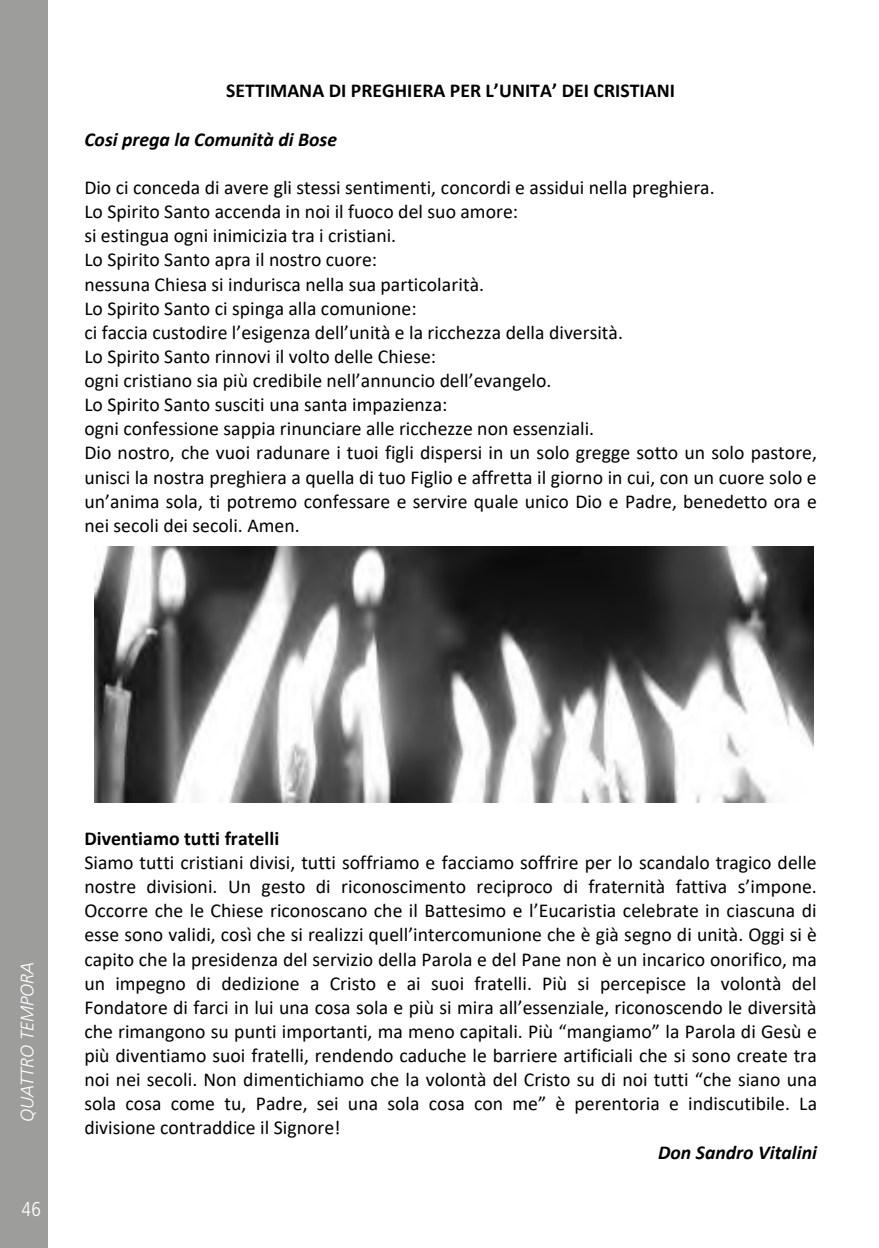
<style>
.page{position:relative;width:879px;height:1248px;background:#fff}
.page>*{position:absolute;margin:0;border:0;box-sizing:border-box;transform-origin:0 0}
.t1{font:300 condensed 20px "Frutiger";color:#fff}
.t2{font:19.6px/24.2px "Calibri";color:#000}
.t3{font:700 19.6px "Calibri";color:#000}
.t4{font:italic 700 19.6px "Calibri";color:#000}
.t5{font:italic 300 18px "Frutiger CE";color:#fff}
</style>
<div class="page">
<div style="left:0;top:0;width:48px;height:1247px;background:#9d9d9c"></div>
<img style="left:95px;top:546px;width:718px;height:256px">
<p class="t3" style="left:226px;top:77px;width:450px">SETTIMANA DI PREGHIERA PER L’UNITA’ DEI CRISTIANI</p>
<p class="t4" style="left:84px;top:125px;width:254px">Cosi prega la Comunità di Bose</p>
<p class="t2" style="left:84px;top:175px;width:734px">Dio ci conceda di avere gli stessi sentimenti, concordi e assidui nella preghiera.<br>Lo Spirito Santo accenda in noi il fuoco del suo amore:<br>si estingua ogni inimicizia tra i cristiani.<br>Lo Spirito Santo apra il nostro cuore:<br>nessuna Chiesa si indurisca nella sua particolarità.<br>Lo Spirito Santo ci spinga alla comunione:<br>ci faccia custodire l’esigenza dell’unità e la ricchezza della diversità.<br>Lo Spirito Santo rinnovi il volto delle Chiese:<br>ogni cristiano sia più credibile nell’annuncio dell’evangelo.<br>Lo Spirito Santo susciti una santa impazienza:<br>ogni confessione sappia rinunciare alle ricchezze non essenziali.<br>Dio nostro, che vuoi radunare i tuoi figli dispersi in un solo gregge sotto un solo pastore, unisci la nostra preghiera a quella di tuo Figlio e affretta il giorno in cui, con un cuore solo e un’anima sola, ti potremo confessare e servire quale unico Dio e Padre, benedetto ora e nei secoli dei secoli. Amen.</p>
<p class="t5" style="left:17px;top:1121px;width:162px;rotate:-90deg">QUATTRO TEMPORA</p>
<p class="t1" style="left:21px;top:1197px;width:21px">46</p>
<p class="t3" style="left:84px;top:824px;width:196px">Diventiamo tutti fratelli</p>
<p class="t2" style="left:84px;top:850px;width:734px;text-align:justify">Siamo tutti cristiani divisi, tutti soffriamo e facciamo soffrire per lo scandalo tragico delle nostre divisioni. Un gesto di riconoscimento reciproco di fraternità fattiva s’impone.<br>Occorre che le Chiese riconoscano che il Battesimo e l’Eucaristia celebrate in ciascuna di esse sono validi, così che si realizzi quell’intercomunione che è già segno di unità. Oggi si è capito che la presidenza del servizio della Parola e del Pane non è un incarico onorifico, ma un impegno di dedizione a Cristo e ai suoi fratelli. Più si percepisce la volontà del Fondatore di farci in lui una cosa sola e più si mira all’essenziale, riconoscendo le diversità che rimangono su punti importanti, ma meno capitali. Più “mangiamo” la Parola di Gesù e più diventiamo suoi fratelli, rendendo caduche le barriere artificiali che si sono create tra noi nei secoli. Non dimentichiamo che la volontà del Cristo su di noi tutti “che siano una sola cosa come tu, Padre, sei una sola cosa con me” è perentoria e indiscutibile. La divisione contraddice il Signore!</p>
<p class="t4" style="left:658px;top:1138px;width:160px">Don Sandro Vitalini</p>
</div>
